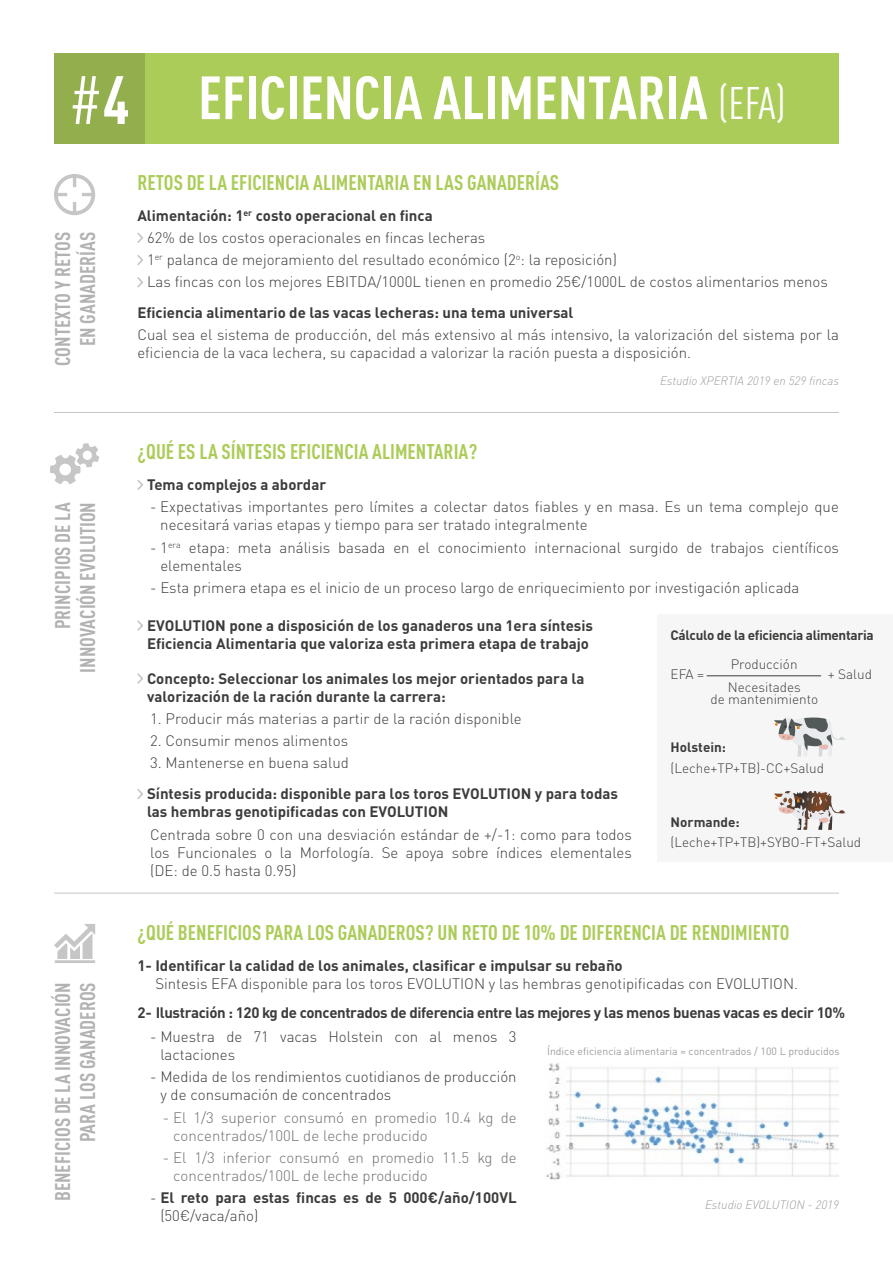
<style>
.page{position:relative;width:893px;height:1263px;background:#fff}
.page>*{position:absolute;margin:0;border:0;box-sizing:border-box;transform-origin:0 0}
.t1{font:700 60px "FFDIN Pro Cond";color:#fff}
.t2{font:700 21px "FFDIN Pro Cond";color:#abcc58}
.t3{font:700 21px/25.2px "FFDIN Pro Cond";color:#b3b2b2;text-align:right}
.t4{font:300 15px/18px "FFDIN Pro";color:#3c3c3b}
.t5{font:700 15px/18px "FFDIN Pro";color:#3c3c3b}
.t6{font:300 15px/18px "FFDIN Pro";color:#706f6f}
.t7{font:700 15px "FFDIN Pro";letter-spacing:-.025em;color:#3c3c3b}
.t8{font:300 13.5px/23.5px "FFDIN Pro";color:#3c3c3b}
.t9{font:700 13.5px "FFDIN Pro";letter-spacing:-.025em;color:#3c3c3b}
.t10{font:700 13.5px "FFDIN Pro";color:#3c3c3b}
.t11{font:italic 300 12px "FFDIN Pro";color:#9d9d9c}
.t12{font:10.5px "FFDIN Pro";color:#9d9d9c}
.s1{font-weight:400;font-size:67.2px}
.s2{font-size:67.2px}
.s3{font-weight:400;font-size:45px}
.s4{font-weight:700}
.s5{font-weight:300}
</style>
<div class="page">
<hr style="left:54px;top:412px;width:785px;height:1px;background:#c6c6c6">
<hr style="left:54px;top:893px;width:785px;height:1px;background:#c6c6c6">
<svg style="left:137px;top:233px;width:6px;height:10px"></svg>
<svg style="left:137px;top:255px;width:6px;height:10px"></svg>
<svg style="left:137px;top:277px;width:6px;height:11px"></svg>
<svg style="left:54px;top:174px;width:41px;height:41px"></svg>
<div style="left:54px;top:53px;width:785px;height:91px;background:#abcc58"></div>
<div style="left:54px;top:53px;width:91px;height:91px;background:#92ae4d"></div>
<svg style="left:137px;top:480px;width:6px;height:10px"></svg>
<svg style="left:50px;top:443px;width:49px;height:41px"></svg>
<svg style="left:137px;top:620px;width:6px;height:11px"></svg>
<svg style="left:137px;top:673px;width:6px;height:11px"></svg>
<svg style="left:137px;top:789px;width:6px;height:10px"></svg>
<div style="left:657px;top:615px;width:236px;height:247px;background:#f6f6f6"></div>
<svg style="left:774px;top:717px;width:71px;height:39px"></svg>
<svg style="left:774px;top:791px;width:71px;height:39px"></svg>
<hr style="left:707px;top:675px;width:114px;height:1px;background:#3c3c3b">
<svg style="left:54px;top:924px;width:41px;height:39px"></svg>
<img style="left:546px;top:1063px;width:293px;height:116px">
<h1 class="t1" style="left:69px;top:52px;width:718px"><span class="s1">#</span><span class="s2">4</span> EFICIENCIA ALIMENTARIA <span class="s3">(EFA)</span></h1>
<h2 class="t3" style="left:48px;top:366px;width:136px;rotate:-90deg">CONTEXTO Y RETOS<br>EN GANADERÍAS</h2>
<h2 class="t3" style="left:48px;top:673px;width:172px;rotate:-90deg">PRINCIPIOS DE LA<br>INNOVACIÓN EVOLUTION</h2>
<h2 class="t3" style="left:48px;top:1201px;width:220px;rotate:-90deg">BENEFICIOS DE LA INNOVACIÓN<br>PARA LOS GANADEROS</h2>
<h2 class="t2" style="left:137px;top:167px;width:423px">RETOS DE LA EFICIENCIA ALIMENTARIA EN LAS GANADERÍAS</h2>
<p class="t4" style="left:147px;top:203px;width:682px;line-height:22.2px;text-indent:-10px"><span class="s4">Alimentación: 1</span><sup>er</sup> <span class="s4">costo operacional en finca<br></span>62% de los costos operacionales en fincas lecheras<br>1<sup>er</sup> palanca de mejoramiento del resultado económico (2<sup>o</sup>: la reposición)<br>Las fincas con los mejores EBITDA/1000L tienen en promedio 25€/1000L de costos alimentarios menos</p>
<p class="t5" style="left:137px;top:302px;width:438px">Eficiencia alimentario de las vacas lecheras: una tema universal</p>
<p class="t4" style="left:137px;top:325px;width:703px">Cual sea el sistema de producción, del más extensivo al más intensivo, la valorización del sistema por la eficiencia de la vaca lechera, su capacidad a valorizar la ración puesta a disposición.</p>
<p class="t11" style="left:660px;top:371px;width:180px">Estudio XPERTIA 2019 en 529 fincas</p>
<h2 class="t2" style="left:137px;top:436px;width:341px">¿QUÉ ES LA SÍNTESIS EFICIENCIA ALIMENTARIA?</h2>
<p class="t5" style="left:147px;top:474px;width:181px">Tema complejos a abordar</p>
<p class="t4" style="left:160px;top:497px;width:680px;text-indent:-10px">- Expectativas importantes pero límites a colectar datos fiables y en masa. Es un tema complejo que necesitará varias etapas y tiempo para ser tratado integralmente</p>
<p class="t4" style="left:160px;top:537px;width:680px;text-indent:-10px">- 1<sup>era</sup> etapa: meta análisis basada en el conocimiento internacional surgido de trabajos científicos elementales</p>
<p class="t4" style="left:150px;top:577px;width:651px">- Esta primera etapa es el inicio de un proceso largo de enriquecimiento por investigación aplicada</p>
<p class="t5" style="left:147px;top:614px;width:448px">EVOLUTION pone a disposición de los ganaderos una 1era síntesis<br>Eficiencia Alimentaria que valoriza esta primera etapa de trabajo</p>
<p class="t5" style="left:147px;top:667px;width:439px">Concepto: Seleccionar los animales los mejor orientados para la valorización de la ración durante la carrera:</p>
<p class="t4" style="left:150px;top:708px;width:373px">1. Producir más materias a partir de la ración disponible</p>
<p class="t4" style="left:150px;top:730px;width:199px">2. Consumir menos alimentos</p>
<p class="t4" style="left:150px;top:753px;width:200px">3. Mantenerse en buena salud</p>
<p class="t5" style="left:147px;top:783px;width:472px">Síntesis producida: disponible para los toros EVOLUTION y para todas las hembras genotipificadas con EVOLUTION</p>
<p class="t4" style="left:150px;top:824px;width:483px;text-align:justify">Centrada sobre 0 con una desviación estándar de +/-1: como para todos los Funcionales o la Morfología. Se apoya sobre índices elementales (DE: de 0.5 hasta 0.95)</p>
<p class="t9" style="left:671px;top:624px;width:205px">Cálculo de la eficiencia alimentaria</p>
<p class="t8" style="left:728px;top:651px;width:75px">Producción<br>Necesitades</p>
<p class="t8" style="left:710px;top:686px;width:109px">de mantenimiento</p>
<p class="t8" style="left:671px;top:661px;width:35px">EFA =</p>
<p class="t8" style="left:828px;top:661px;width:46px">+ Salud</p>
<p class="t10" style="left:671px;top:736px;width:57px">Holstein:</p>
<p class="t8" style="left:671px;top:755px;width:155px">(Leche+TP+TB)-CC+Salud</p>
<p class="t10" style="left:671px;top:811px;width:70px">Normande:</p>
<p class="t8" style="left:671px;top:829px;width:192px">(Leche+TP+TB)+SYBO-FT+Salud</p>
<h2 class="t2" style="left:137px;top:917px;width:654px">¿QUÉ BENEFICIOS PARA LOS GANADEROS? UN RETO DE 10% DE DIFERENCIA DE RENDIMIENTO</h2>
<p class="t5" style="left:137px;top:954px;width:487px">1- Identificar la calidad de los animales, clasificar e impulsar su rebaño</p>
<p class="t4" style="left:155px;top:973px;width:644px">Sintesis EFA disponible para los toros EVOLUTION y las hembras genotipificadas con EVOLUTION.</p>
<p class="t4" style="left:160px;top:1026px;width:358px;text-indent:-10px">- Muestra de 71 vacas Holstein con al menos 3 lactaciones</p>
<p class="t4" style="left:160px;top:1066px;width:358px;text-indent:-10px">- Medida de los rendimientos cuotidianos de producción y de consumación de concentrados</p>
<p class="t6" style="left:173px;top:1107px;width:345px;text-indent:-10px">- El 1/3 superior consumó en promedio 10.4 kg de concentrados/100L de leche producido</p>
<p class="t6" style="left:173px;top:1147px;width:345px;text-indent:-10px">- El 1/3 inferior consumó en promedio 11.5 kg de concentrados/100L de leche producido</p>
<p class="t5" style="left:160px;top:1187px;width:358px;text-indent:-10px"><span class="s5">-</span> El reto para estas fincas es de 5 000€/año/100VL <span class="s5">(50€/vaca/año)</span></p>
<p class="t7" style="left:137px;top:1000px;width:709px">2- Ilustración : 120 kg de concentrados de diferencia entre las mejores y las menos buenas vacas es decir 10%</p>
<p class="t12" style="left:547px;top:1043px;width:294px">Índice eficiencia alimentaria = concentrados / 100 L producidos</p>
<p class="t11" style="left:705px;top:1195px;width:135px">Estudio EVOLUTION - 2019</p>
</div>
